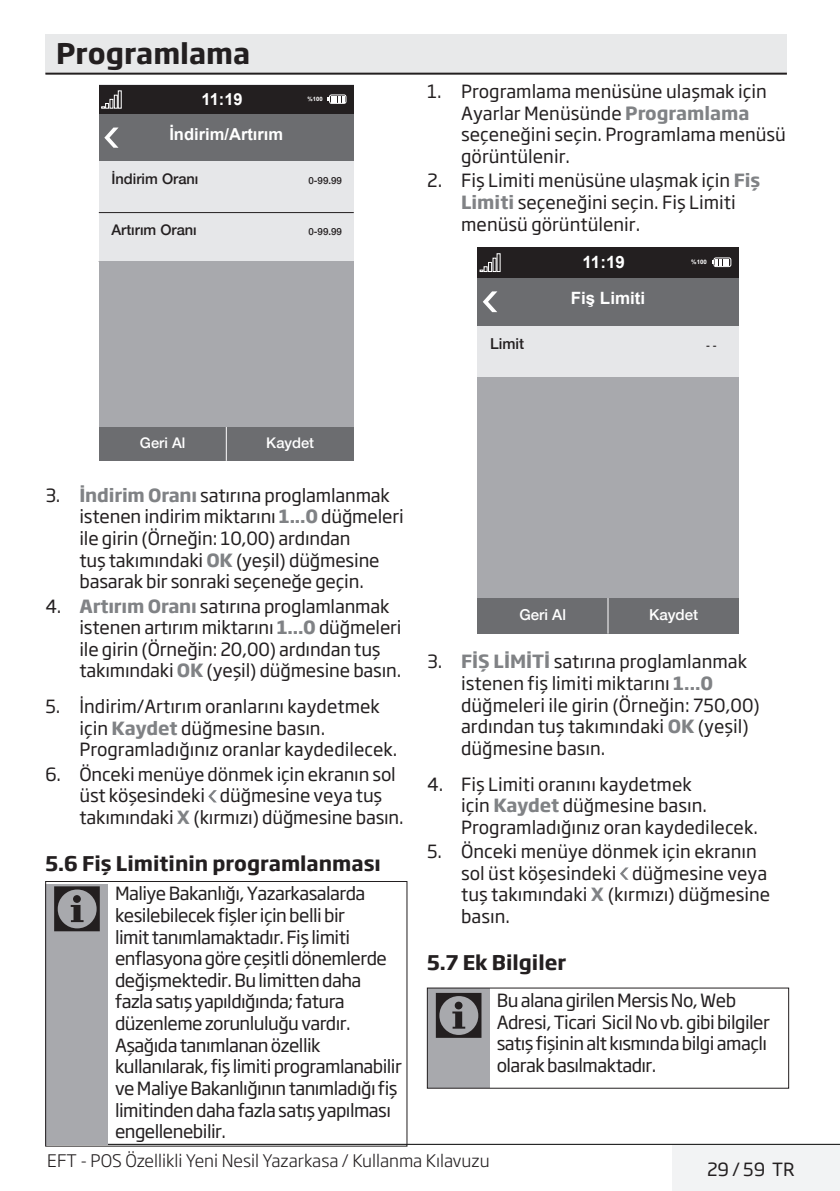
<style>
.page{position:relative;width:840px;height:1191px;background:#fff}
.page>*{position:absolute;margin:0;border:0;box-sizing:border-box;transform-origin:0 0}
.t1{font:700 28px "Soho Gothic Pro";color:#231f20}
.t2{font:700 20px "Soho Gothic Pro";color:#231f20}
.t3{font:18px/21.6px "Soho Gothic Pro";letter-spacing:-.01em;color:#231f20}
.t4{font:18px/21.6px "Soho Gothic Pro";letter-spacing:-.03em;color:#231f20}
.t5{font:300 17.2px "Soho Gothic Pro";color:#231f20}
.t6{font:700 17px "Arial";color:#fff}
.t7{font:700 16.6px "Arial";color:#fff}
.t8{font:500 15px "Helvetica Neue";color:#fff}
.t9{font:500 15px "Helvetica Neue";color:#231f20}
.t10{font:500 14.6px "Helvetica Neue";color:#231f20}
.t11{font:500 14.6px "Helvetica Neue";color:#fff}
.t12{font:500 10px "Helvetica Neue";color:#231f20}
.t13{font:500 9.8px "Helvetica Neue";color:#231f20}
.t14{font:700 6.2px "Arial";color:#fff}
.t15{font:700 6px "Arial";color:#fff}
.s1{font-weight:700;color:#808285}
</style>
<div class="page">
<div style="left:671px;top:1145px;width:168px;height:46px;background:#f2f3f4"></div>
<hr style="left:45px;top:1144px;width:794px;height:1px;background:#000">
<div style="left:45px;top:34px;width:741px;height:40px;background:#e8e9ea"></div>
<hr style="left:45px;top:73px;width:741px;height:2px;background:#231f20">
<div style="left:99px;top:85px;width:254px;height:376px;background:#e6e7e9"></div>
<div style="left:99px;top:85px;width:254px;height:29px;background:#231f20"></div>
<svg style="left:101px;top:95px;width:16px;height:13px"></svg>
<div style="left:118px;top:91px;width:3px;height:17px;border:1px solid #fff"></div>
<div style="left:329px;top:94px;width:17px;height:10px;border:1px solid #fff;border-radius:2px"></div>
<svg style="left:327px;top:96px;width:17px;height:6px"></svg>
<div style="left:99px;top:114px;width:254px;height:47px;background:#6c6d70"></div>
<div style="left:99px;top:426px;width:254px;height:35px;background:#6c6d70"></div>
<hr style="left:99px;top:212px;width:254px;height:1px;background:#231f20">
<svg style="left:104px;top:127px;width:14px;height:21px"></svg>
<hr style="left:226px;top:426px;width:1px;height:35px;background:#fff">
<div style="left:99px;top:261px;width:254px;height:165px;background:#a8a9ad"></div>
<svg style="left:208px;top:790px;width:9px;height:12px"></svg>
<div style="left:46px;top:884px;width:62px;height:260px;background:#a8a9ad"></div>
<svg style="left:54px;top:886px;width:46px;height:45px"></svg>
<div style="left:45px;top:881px;width:362px;height:265px;border:1px solid #231f20"></div>
<div style="left:477px;top:247px;width:261px;height:386px;background:#e6e7e9"></div>
<div style="left:477px;top:247px;width:261px;height:31px;background:#231f20"></div>
<svg style="left:479px;top:262px;width:12px;height:10px"></svg>
<div style="left:496px;top:253px;width:4px;height:19px;border:1px solid #fff"></div>
<div style="left:713px;top:257px;width:18px;height:10px;border:1px solid #fff;border-radius:2px"></div>
<svg style="left:712px;top:259px;width:16px;height:6px"></svg>
<div style="left:477px;top:278px;width:261px;height:47px;background:#6c6d70"></div>
<div style="left:477px;top:598px;width:261px;height:35px;background:#6c6d70"></div>
<svg style="left:483px;top:291px;width:14px;height:21px"></svg>
<hr style="left:607px;top:598px;width:1px;height:35px;background:#fff">
<div style="left:477px;top:378px;width:261px;height:220px;background:#a8a9ad"></div>
<svg style="left:620px;top:867px;width:8px;height:12px"></svg>
<div style="left:427px;top:988px;width:62px;height:99px;background:#a8a9ad"></div>
<svg style="left:435px;top:993px;width:46px;height:44px"></svg>
<h1 class="t1" style="left:56px;top:31px;width:195px">Programlama</h1>
<p class="t7" style="left:201px;top:88px;width:43px">11:19</p>
<p class="t15" style="left:307px;top:95px;width:17px">%100</p>
<p class="t7" style="left:169px;top:123px;width:115px">İndirim/Artırım</p>
<p class="t10" style="left:111px;top:167px;width:88px">İndirim Oranı</p>
<p class="t13" style="left:308px;top:172px;width:35px">0-99.99</p>
<p class="t10" style="left:111px;top:218px;width:87px">Artırım Oranı</p>
<p class="t13" style="left:308px;top:223px;width:35px">0-99.99</p>
<p class="t3" style="left:461px;top:80px;width:326px;text-indent:-34px">1. Programlama menüsüne ulaşmak için<br>Ayarlar Menüsünde <span class="s1">Programlama </span>seçeneğini seçin. Programlama menüsü görüntülenir.</p>
<p class="t3" style="left:461px;top:169px;width:300px;text-indent:-34px">2. Fiş Limiti menüsüne ulaşmak için <span class="s1">Fiş<br>Limiti</span> seçeneğini seçin. Fiş Limiti menüsü görüntülenir.</p>
<p class="t6" style="left:582px;top:251px;width:44px">11:19</p>
<p class="t14" style="left:691px;top:258px;width:17px">%100</p>
<p class="t6" style="left:570px;top:287px;width:76px">Fiş Limiti</p>
<p class="t9" style="left:490px;top:332px;width:36px">Limit</p>
<p class="t12" style="left:706px;top:338px;width:12px">- -</p>
<p class="t11" style="left:140px;top:431px;width:47px">Geri Al</p>
<p class="t11" style="left:266px;top:431px;width:49px">Kaydet</p>
<p class="t3" style="left:79px;top:483px;width:325px;text-indent:-34px">3. <span class="s1">İndirim Oranı</span> satırına proglamlanmak istenen indirim miktarını <span class="s1">1...0</span> düğmeleri ile girin (Örneğin: 10,00) ardından<br>tuş takımındaki <span class="s1">OK</span> (yeşil) düğmesine basarak bir sonraki seçeneğe geçin.</p>
<p class="t3" style="left:79px;top:594px;width:323px;text-indent:-34px">4. <span class="s1">Artırım Oranı</span> satırına proglamlanmak istenen artırım miktarını <span class="s1">1...0</span> düğmeleri ile girin (Örneğin: 20,00) ardından tuş takımındaki <span class="s1">OK</span> (yeşil) düğmesine basın.</p>
<p class="t3" style="left:79px;top:695px;width:319px;text-indent:-34px">5. İndirim/Artırım oranlarını kaydetmek için <span class="s1">Kaydet</span> düğmesine basın.<br>Programladığınız oranlar kaydedilecek.</p>
<p class="t3" style="left:79px;top:762px;width:325px;text-indent:-34px">6. Önceki menüye dönmek için ekranın sol üst köşesindeki düğmesine veya tuş takımındaki <span class="s1">X</span> (kırmızı) düğmesine basın.</p>
<p class="t2" style="left:45px;top:847px;width:337px">5.6 Fiş Limitinin programlanması</p>
<p class="t4" style="left:115px;top:882px;width:288px">Maliye Bakanlığı, Yazarkasalarda kesilebilecek fişler için belli bir<br>limit tanımlamaktadır. Fiş limiti enflasyona göre çeşitli dönemlerde değişmektedir. Bu limitten daha fazla satış yapıldığında; fatura düzenleme zorunluluğu vardır.<br>Aşağıda tanımlanan özellik kullanılarak, fiş limiti programlanabilir ve Maliye Bakanlığının tanımladığı fiş limitinden daha fazla satış yapılması engellenebilir.</p>
<p class="t8" style="left:519px;top:602px;width:48px">Geri Al</p>
<p class="t8" style="left:648px;top:602px;width:51px">Kaydet</p>
<p class="t3" style="left:461px;top:650px;width:300px;text-indent:-34px">3. <span class="s1">FİŞ LİMİTİ</span> satırına proglamlanmak istenen fiş limiti miktarını <span class="s1">1...0 </span>düğmeleri ile girin (Örneğin: 750,00) ardından tuş takımındaki <span class="s1">OK</span> (yeşil) düğmesine basın.</p>
<p class="t3" style="left:461px;top:772px;width:298px;text-indent:-34px">4. Fiş Limiti oranını kaydetmek<br>için <span class="s1">Kaydet</span> düğmesine basın.<br>Programladığınız oran kaydedilecek.</p>
<p class="t3" style="left:461px;top:839px;width:310px;text-indent:-34px">5. Önceki menüye dönmek için ekranın sol üst köşesindeki düğmesine veya tuş takımındaki <span class="s1">X</span> (kırmızı) düğmesine basın.</p>
<p class="t2" style="left:427px;top:946px;width:140px">5.7 Ek Bilgiler</p>
<p class="t4" style="left:496px;top:988px;width:274px">Bu alana girilen Mersis No, Web Adresi, Ticari Sicil No vb. gibi bilgiler satış fişinin alt kısmında bilgi amaçlı olarak basılmaktadır.</p>
<p class="t5" style="left:47px;top:1147px;width:443px">EFT - POS Özellikli Yeni Nesil Yazarkasa / Kullanma Kılavuzu</p>
<p class="t3" style="left:706px;top:1157px;width:89px">29 / 59 TR</p>
</div>
